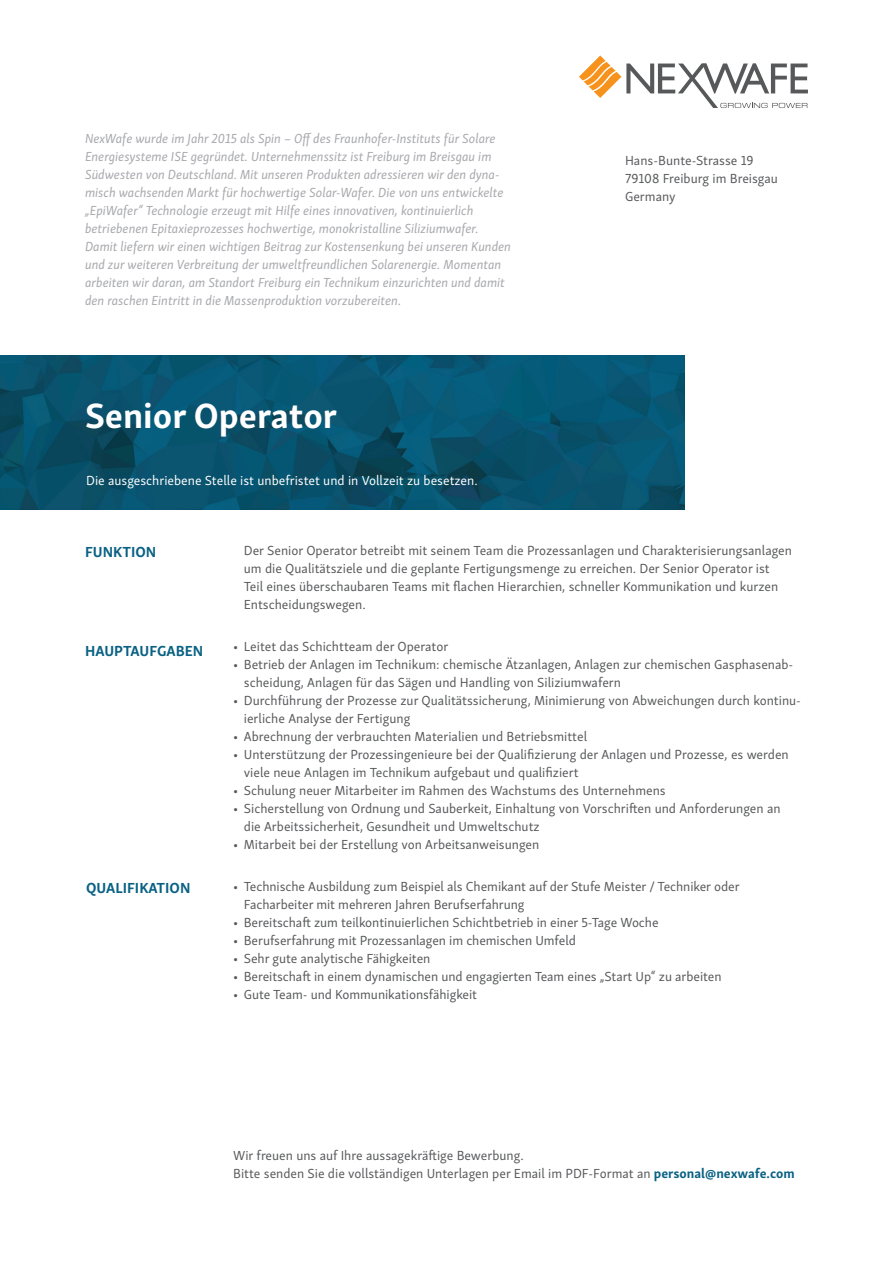
<style>
.page{position:relative;width:893px;height:1263px;background:#fff}
.page>*{position:absolute;margin:0;border:0;box-sizing:border-box;transform-origin:0 0}
.t1{font:700 36px "Skolar Sans";color:#fff}
.t2{font:700 15px "Skolar Sans";color:#096183}
.t3{font:13.5px/18px "Skolar Sans";color:#57585a}
.t4{font:italic 13.5px/18px "Skolar Sans";color:#a8a9ad}
.t5{font:13.5px "Skolar Sans";color:#fff}
.s1{font-weight:700;color:#096183}
</style>
<div class="page">
<img style="left:1px;top:355px;width:683px;height:154px">
<svg style="left:579px;top:55px;width:229px;height:53px"></svg>
<p class="t4" style="left:85px;top:129px;width:427px">NexWafe wurde im Jahr 2015 als Spin – Off des Fraunhofer-Instituts für Solare Energiesysteme ISE gegründet. Unternehmenssitz ist Freiburg im Breisgau im Südwesten von Deutschland. Mit unseren Produkten adressieren wir den dyna&shy;misch wachsenden Markt für hochwertige Solar-Wafer. Die von uns entwickelte „EpiWafer“ Technologie erzeugt mit Hilfe eines innovativen, kontinuierlich betriebenen Epitaxieprozesses hochwertige, monokristalline Siliziumwafer.<br>Damit liefern wir einen wichtigen Beitrag zur Kostensenkung bei unseren Kunden und zur weiteren Verbreitung der umweltfreundlichen Solarenergie. Momentan arbeiten wir daran, am Standort Freiburg ein Technikum einzurichten und damit den raschen Eintritt in die Massenproduktion vorzubereiten.</p>
<h1 class="t1" style="left:85px;top:387px;width:254px">Senior Operator</h1>
<p class="t5" style="left:86px;top:471px;width:393px">Die ausgeschriebene Stelle ist unbefristet und in Vollzeit zu besetzen.</p>
<p class="t3" style="left:625px;top:151px;width:154px">Hans-Bunte-Strasse 19<br>79108 Freiburg im Breisgau<br>Germany</p>
<p class="t2" style="left:85px;top:539px;width:73px">FUNKTION</p>
<p class="t2" style="left:85px;top:639px;width:120px">HAUPTAUFGABEN</p>
<p class="t2" style="left:86px;top:875px;width:106px">QUALIFIKATION</p>
<p class="t3" style="left:244px;top:541px;width:550px">Der Senior Operator betreibt mit seinem Team die Prozessanlagen und Charakterisierungsanlagen um die Qualitätsziele und die geplante Fertigungsmenge zu erreichen. Der Senior Operator ist Teil eines überschaubaren Teams mit flachen Hierarchien, schneller Kommunikation und kurzen Entscheidungswegen.</p>
<p class="t3" style="left:233px;top:637px;width:217px">• Leitet das Schichtteam der Operator</p>
<p class="t3" style="left:244px;top:655px;width:551px;text-indent:-11px">• Betrieb der Anlagen im Technikum: chemische Ätzanlagen, Anlagen zur chemischen Gasphasenab&shy;scheidung, Anlagen für das Sägen und Handling von Siliziumwafern</p>
<p class="t3" style="left:244px;top:691px;width:559px;text-indent:-11px">• Durchführung der Prozesse zur Qualitätssicherung, Minimierung von Abweichungen durch kontinu&shy;ierliche Analyse der Fertigung</p>
<p class="t3" style="left:233px;top:727px;width:355px">• Abrechnung der verbrauchten Materialien und Betriebsmittel</p>
<p class="t3" style="left:244px;top:745px;width:546px;text-indent:-11px">• Unterstützung der Prozessingenieure bei der Qualifizierung der Anlagen und Prozesse, es werden viele neue Anlagen im Technikum aufgebaut und qualifiziert</p>
<p class="t3" style="left:233px;top:781px;width:434px">• Schulung neuer Mitarbeiter im Rahmen des Wachstums des Unternehmens</p>
<p class="t3" style="left:244px;top:799px;width:538px;text-indent:-11px">• Sicherstellung von Ordnung und Sauberkeit, Einhaltung von Vorschriften und Anforderungen an die Arbeitssicherheit, Gesundheit und Umweltschutz</p>
<p class="t3" style="left:233px;top:835px;width:308px">• Mitarbeit bei der Erstellung von Arbeitsanweisungen</p>
<p class="t3" style="left:244px;top:877px;width:497px;text-indent:-11px">• Technische Ausbildung zum Beispiel als Chemikant auf der Stufe Meister / Techniker oder<br>Facharbeiter mit mehreren Jahren Berufserfahrung</p>
<p class="t3" style="left:233px;top:913px;width:427px">• Bereitschaft zum teilkontinuierlichen Schichtbetrieb in einer 5-Tage Woche</p>
<p class="t3" style="left:233px;top:931px;width:344px">• Berufserfahrung mit Prozessanlagen im chemischen Umfeld</p>
<p class="t3" style="left:233px;top:949px;width:199px">• Sehr gute analytische Fähigkeiten</p>
<p class="t3" style="left:233px;top:967px;width:490px">• Bereitschaft in einem dynamischen und engagierten Team eines „Start Up“ zu arbeiten</p>
<p class="t3" style="left:233px;top:985px;width:245px">• Gute Team- und Kommunikationsfähigkeit</p>
<p class="t3" style="left:233px;top:1145px;width:563px">Wir freuen uns auf Ihre aussagekräftige Bewerbung.<br>Bitte senden Sie die vollständigen Unterlagen per Email im PDF-Format an <span class="s1">personal@nexwafe.com</span></p>
</div>
